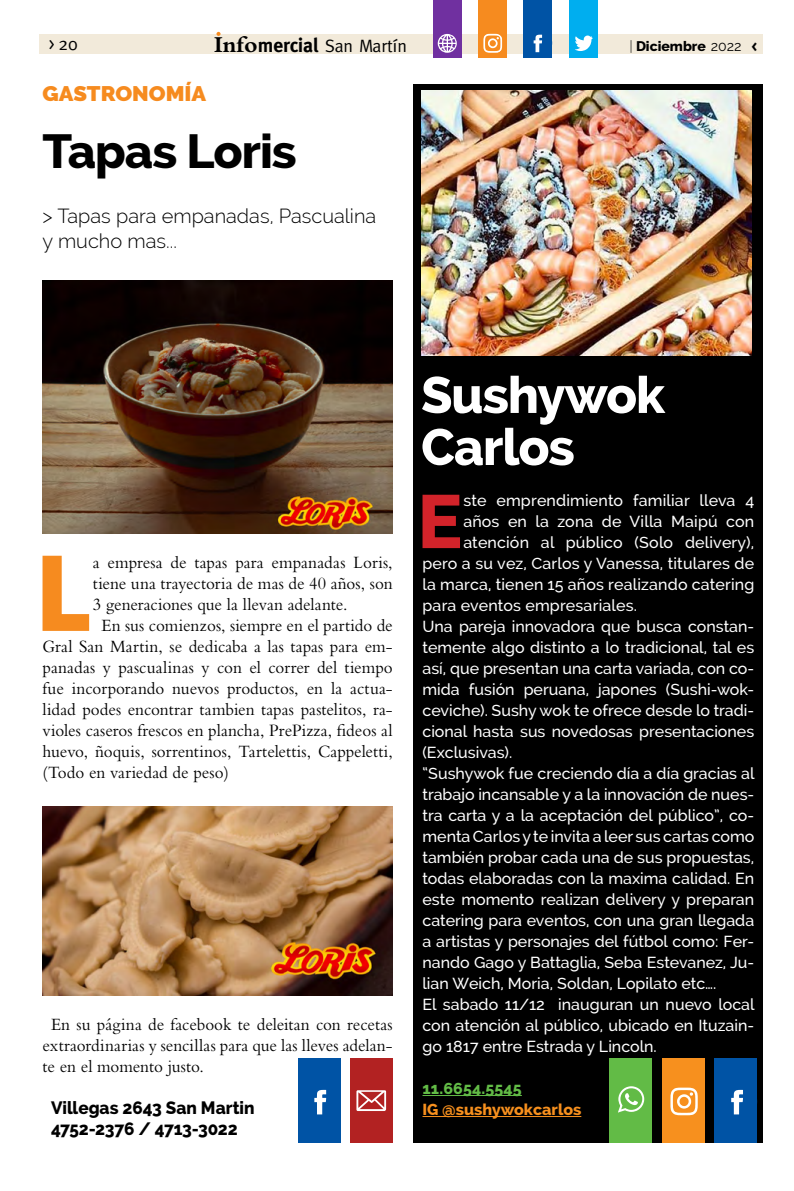
<style>
.page{position:relative;width:794px;height:1191px;background:#fff}
.page>*{position:absolute;margin:0;border:0;box-sizing:border-box;transform-origin:0 0}
.t1{font:900 111.5px "Myriad Pro";color:#f68b1f;scale:.95 1}
.t2{font:800 75.2px "Raleway";color:#d2232a}
.t3{font:800 51px/52px "Raleway";letter-spacing:-.02em;color:#fff}
.t4{font:800 48px "Raleway";letter-spacing:-.02em;color:#000}
.t5{font:900 21px "Raleway";color:#f68b1f;scale:1.05 1}
.t6{font:300 20px/25px "Raleway";color:#000}
.t7{font:18px/21px "Bembo";color:#000;text-align:justify;scale:.95 1}
.t8{font:800 18px/21px "Raleway";letter-spacing:-.005em;color:#000;scale:.95 1}
.t9{font:18px "Meta";color:#000}
.t10{font:17.8px "Meta";color:#000}
.t11{font:500 16px "Raleway";color:#fff}
.t12{font:800 16px "Raleway";color:#f7901e}
.t13{font:800 16px "Raleway";letter-spacing:.01em;color:#62bb46}
.t14{font:800 14px "Raleway";color:#000}
.s1{font-family:"Bembo";font-weight:700;font-size:23.8px}
.s2{font-weight:700;font-size:19.8px}
.s3{font-family:"Times New Roman";font-weight:400}
.s4{font-weight:400}
.s5{font-family:"Meta";font-weight:700}
</style>
<div class="page">
<div style="left:40px;top:35px;width:723px;height:19px;background:#f2eada"></div>
<svg style="left:216px;top:32px;width:4px;height:4px"></svg>
<div style="left:478px;top:0;width:29px;height:58px;background:#f68b1f"></div>
<svg style="left:483px;top:33px;width:20px;height:20px"></svg>
<div style="left:524px;top:0;width:28px;height:58px;background:#0053a5"></div>
<svg style="left:533px;top:34px;width:10px;height:19px"></svg>
<div style="left:569px;top:0;width:28px;height:58px;background:#00aeef"></div>
<svg style="left:575px;top:35px;width:18px;height:16px"></svg>
<div style="left:433px;top:0;width:28px;height:58px;background:#7030a0"></div>
<svg style="left:438px;top:34px;width:19px;height:19px"></svg>
<img style="left:43px;top:281px;width:350px;height:252px">
<img style="left:43px;top:806px;width:350px;height:189px">
<div style="left:350px;top:1058px;width:43px;height:84px;background:#b22222"></div>
<svg style="left:356px;top:1090px;width:31px;height:21px"></svg>
<div style="left:298px;top:1058px;width:42px;height:84px;background:#0053a5"></div>
<svg style="left:314px;top:1089px;width:13px;height:26px"></svg>
<div style="left:413px;top:84px;width:350px;height:1058px;background:#000"></div>
<hr style="left:422px;top:1095px;width:100px;height:1px;background:#62bb46">
<hr style="left:422px;top:1116px;width:159px;height:1px;background:#f7901e">
<img style="left:422px;top:90px;width:329px;height:266px">
<div style="left:609px;top:1058px;width:43px;height:84px;background:#62bb46"></div>
<svg style="left:618px;top:1086px;width:27px;height:27px"></svg>
<div style="left:662px;top:1058px;width:43px;height:84px;background:#f7901e"></div>
<svg style="left:670px;top:1087px;width:28px;height:29px"></svg>
<div style="left:714px;top:1058px;width:43px;height:84px;background:#0053a5"></div>
<svg style="left:731px;top:1089px;width:12px;height:26px"></svg>
<p class="t9" style="left:49px;top:34px;width:30px">&gt; 20</p>
<p class="t10" style="left:214px;top:36px;width:194px"><span class="s1">Info</span><span class="s2">mercial</span> San Martín</p>
<p class="t14" style="left:629px;top:38px;width:129px"><span class="s3">|</span> Diciembre <span class="s4">2022</span> <span class="s5">&lt;</span></p>
<h3 class="t5" style="left:43px;top:82px;width:157px">GASTRONOMÍA</h3>
<h3 class="t4" style="left:43px;top:124px;width:256px">Tapas Loris</h3>
<p class="t6" style="left:43px;top:203px;width:335px">&gt; Tapas para empanadas, Pascualina y mucho mas...</p>
<h1 class="t1" style="left:36px;top:519px;width:60px">L</h1>
<p class="t7" style="left:93px;top:551px;width:317px">a empresa de tapas para empanadas Loris,</p>
<p class="t7" style="left:93px;top:572px;width:317px">tiene una trayectoria de mas de 40 años, son</p>
<p class="t7" style="left:93px;top:593px;width:269px">3 generaciones que la llevan adelante.</p>
<p class="t7" style="left:101px;top:614px;width:308px">En sus comienzos, siempre en el partido de</p>
<p class="t7" style="left:43px;top:635px;width:370px">Gral San Martin, se dedicaba a las tapas para em-</p>
<p class="t7" style="left:43px;top:656px;width:370px">panadas y pascualinas y con el correr del tiempo</p>
<p class="t7" style="left:43px;top:677px;width:370px">fue incorporando nuevos productos, en la actua-</p>
<p class="t7" style="left:43px;top:698px;width:370px">lidad podes encontrar tambien tapas pastelitos, ra-</p>
<p class="t7" style="left:43px;top:719px;width:370px">violes caseros frescos en plancha, PrePizza, fideos al</p>
<p class="t7" style="left:43px;top:740px;width:370px">huevo, ñoquis, sorrentinos, Tartelettis, Cappeletti,</p>
<p class="t7" style="left:43px;top:761px;width:198px">(Todo en variedad de peso)</p>
<p class="t7" style="left:43px;top:1013px;width:370px;text-indent:8px">En su página de facebook te deleitan con recetas extraordinarias y sencillas para que las lleves adelan&shy;te en el momento justo.</p>
<p class="t8" style="left:51px;top:1097px;width:216px">Villegas 2643 San Martin<br>4752-2376 / 4713-3022</p>
<h3 class="t3" style="left:421px;top:369px;width:245px">Sushywok<br>Carlos</h3>
<h2 class="t2" style="left:417px;top:479px;width:47px">E</h2>
<p class="t11" style="left:463px;top:491px;width:292px">ste emprendimiento familiar lleva 4</p>
<p class="t11" style="left:463px;top:512px;width:292px">años en la zona de Villa Maipú con</p>
<p class="t11" style="left:463px;top:533px;width:292px">atención al público (Solo delivery),</p>
<p class="t11" style="left:422px;top:554px;width:333px">pero a su vez, Carlos y Vanessa, titulares de</p>
<p class="t11" style="left:422px;top:575px;width:333px">la marca, tienen 15 años realizando catering</p>
<p class="t11" style="left:422px;top:596px;width:216px">para eventos empresariales.</p>
<p class="t11" style="left:422px;top:617px;width:333px">Una pareja innovadora que busca constan-</p>
<p class="t11" style="left:422px;top:638px;width:333px">temente algo distinto a lo tradicional, tal es</p>
<p class="t11" style="left:422px;top:659px;width:333px">así, que presentan una carta variada, con co-</p>
<p class="t11" style="left:422px;top:680px;width:333px">mida fusión peruana, japones (Sushi-wok-</p>
<p class="t11" style="left:422px;top:701px;width:333px">ceviche). Sushy wok te ofrece desde lo tradi-</p>
<p class="t11" style="left:422px;top:722px;width:333px">cional hasta sus novedosas presentaciones</p>
<p class="t11" style="left:422px;top:743px;width:91px">(Exclusivas).</p>
<p class="t11" style="left:422px;top:764px;width:334px">“Sushywok fue creciendo día a día gracias al</p>
<p class="t11" style="left:422px;top:785px;width:333px">trabajo incansable y a la innovación de nues-</p>
<p class="t11" style="left:422px;top:806px;width:333px">tra carta y a la aceptación del público”, co-</p>
<p class="t11" style="left:422px;top:827px;width:333px">menta Carlos y te invita a leer sus cartas como</p>
<p class="t11" style="left:422px;top:848px;width:333px">también probar cada una de sus propuestas,</p>
<p class="t11" style="left:422px;top:869px;width:333px">todas elaboradas con la maxima calidad. En</p>
<p class="t11" style="left:422px;top:890px;width:333px">este momento realizan delivery y preparan</p>
<p class="t11" style="left:422px;top:911px;width:333px">catering para eventos, con una gran llegada</p>
<p class="t11" style="left:422px;top:932px;width:333px">a artistas y personajes del fútbol como: Fer-</p>
<p class="t11" style="left:422px;top:953px;width:333px">nando Gago y Battaglia, Seba Estevanez, Ju-</p>
<p class="t11" style="left:422px;top:974px;width:295px">lian Weich, Moria, Soldan, Lopilato etc….</p>
<p class="t11" style="left:422px;top:995px;width:334px">El sabado 11/12 inauguran un nuevo local</p>
<p class="t11" style="left:422px;top:1016px;width:333px">con atención al público, ubicado en Ituzain-</p>
<p class="t11" style="left:422px;top:1037px;width:236px">go 1817 entre Estrada y Lincoln.</p>
<p class="t13" style="left:422px;top:1079px;width:101px">11.6654.5545</p>
<p class="t12" style="left:422px;top:1100px;width:160px">IG @sushywokcarlos</p>
</div>
